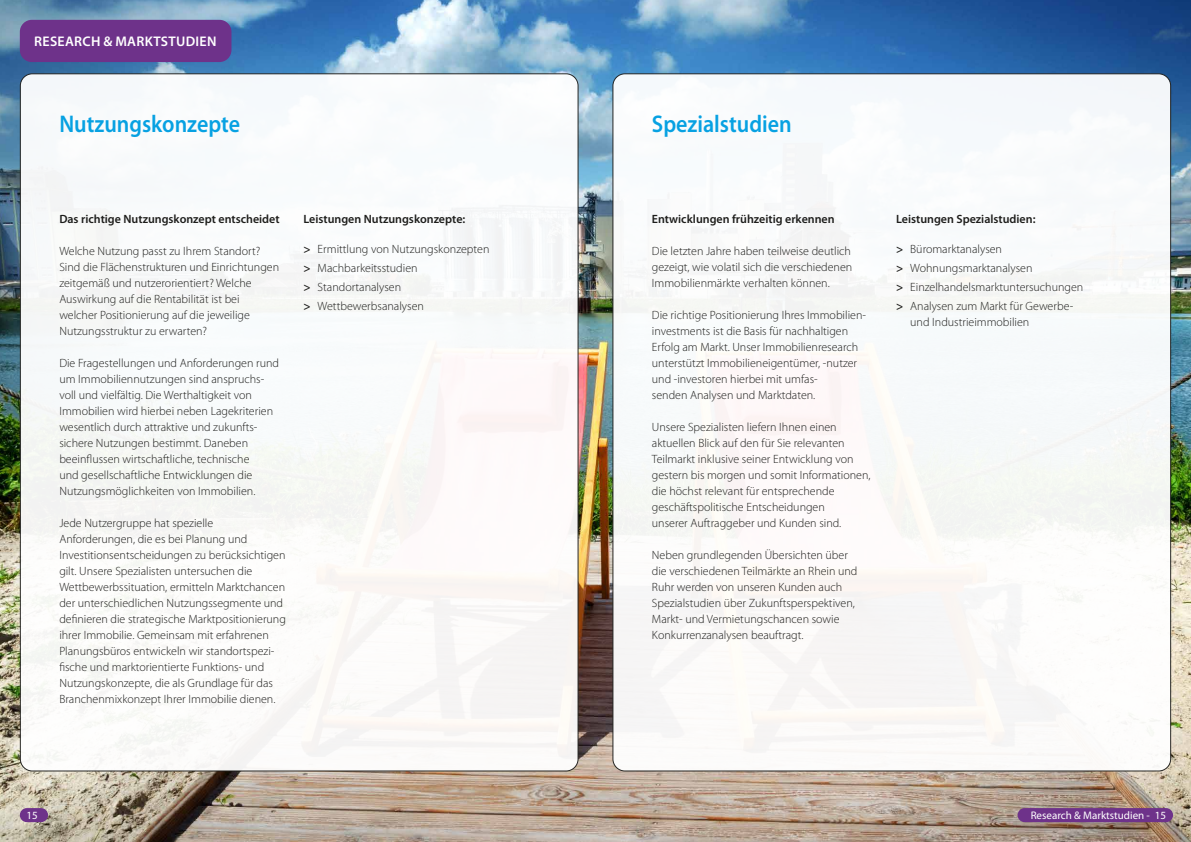
<style>
.page{position:relative;width:1191px;height:842px;background:#fff}
.page>*{position:absolute;margin:0;border:0;box-sizing:border-box;transform-origin:0 0}
.t1{font:600 24.2px "Myriad Pro";color:#07a1e2;scale:.91 1}
.t2{font:600 14px "Myriad Pro";letter-spacing:.02em;color:#fff}
.t3{font:300 12px/16px "Myriad Pro";color:#1d1d1b}
.t4{font:600 12px "Myriad Pro";color:#1d1d1b}
.t5{font:11px "Myriad Pro";color:#fff}
.s1{font-weight:600}
</style>
<div class="page">
<img style="left:0;top:0;width:1191px;height:842px">
<div style="left:20px;top:74px;width:558px;height:697px;background:#fff;border-radius:12px"></div>
<div style="left:20px;top:808px;width:28px;height:14px;background:#6e328a;border-radius:7px"></div>
<div style="left:613px;top:74px;width:557px;height:697px;background:#f8fafa;border-radius:12px"></div>
<div style="left:1017px;top:808px;width:156px;height:14px;background:#6e328a;border-radius:7px"></div>
<div style="left:20px;top:20px;width:211px;height:42px;background:#6e328a;border-radius:12px"></div>
<p class="t2" style="left:34px;top:34px;width:184px">RESEARCH &amp; MARKTSTUDIEN</p>
<h1 class="t1" style="left:59px;top:111px;width:200px">Nutzungskonzepte</h1>
<h1 class="t1" style="left:652px;top:111px;width:155px">Spezialstudien</h1>
<p class="t4" style="left:59px;top:212px;width:222px">Das richtige Nutzungskonzept entscheidet</p>
<p class="t3" style="left:59px;top:243px;width:221px">Welche Nutzung passt zu Ihrem Standort?<br>Sind die Flächenstrukturen und Einrichtungen zeitgemäß und nutzerorientiert? Welche Auswirkung auf die Rentabilität ist bei welcher Positionierung auf die jeweilige Nutzungsstruktur zu erwarten?</p>
<p class="t3" style="left:59px;top:355px;width:221px">Die Fragestellungen und Anforderungen rund um Immobiliennutzungen sind anspruchs&shy;voll und vielfältig. Die Werthaltigkeit von Immobilien wird hierbei neben Lagekriterien wesentlich durch attraktive und zukunfts&shy;sichere Nutzungen bestimmt. Daneben beeinflussen wirtschaftliche, technische<br>und gesellschaftliche Entwicklungen die Nutzungsmöglichkeiten von Immobilien.</p>
<p class="t3" style="left:59px;top:515px;width:228px">Jede Nutzergruppe hat spezielle Anforderungen, die es bei Planung und Investitionsentscheidungen zu berücksichtigen gilt. Unsere Spezialisten untersuchen die Wettbewerbssituation, ermitteln Marktchancen der unterschiedlichen Nutzungssegmente und definieren die strategische Marktpositionierung ihrer Immobilie. Gemeinsam mit erfahrenen Planungsbüros entwickeln wir standortspezi&shy;fische und marktorientierte Funktions- und Nutzungskonzepte, die als Grundlage für das Branchenmixkonzept Ihrer Immobilie dienen.</p>
<p class="t4" style="left:303px;top:212px;width:163px">Leistungen Nutzungskonzepte:</p>
<p class="t3" style="left:303px;top:240px;width:187px;line-height:18.8px"><span class="s1">&gt;</span> Ermittlung von Nutzungskonzepten <span class="s1">&gt;</span> Machbarkeitsstudien<br><span class="s1">&gt;</span> Standortanalysen<br><span class="s1">&gt;</span> Wettbewerbsanalysen</p>
<p class="t4" style="left:652px;top:212px;width:184px">Entwicklungen frühzeitig erkennen</p>
<p class="t3" style="left:652px;top:243px;width:202px;text-align:justify">Die letzten Jahre haben teilweise deutlich gezeigt, wie volatil sich die verschiedenen Immobilienmärkte verhalten können.</p>
<p class="t3" style="left:652px;top:307px;width:216px">Die richtige Positionierung Ihres Immobilien&shy;investments ist die Basis für nachhaltigen Erfolg am Markt. Unser Immobilienresearch unterstützt Immobilieneigentümer, -nutzer und -investoren hierbei mit umfas-<br>senden Analysen und Marktdaten.</p>
<p class="t3" style="left:652px;top:419px;width:220px">Unsere Spezialisten liefern Ihnen einen aktuellen Blick auf den für Sie relevanten Teilmarkt inklusive seiner Entwicklung von gestern bis morgen und somit Informationen, die höchst relevant für entsprechende geschäftspolitische Entscheidungen<br>unserer Auftraggeber und Kunden sind.</p>
<p class="t3" style="left:652px;top:547px;width:207px">Neben grundlegenden Übersichten über die verschiedenen Teilmärkte an Rhein und Ruhr werden von unseren Kunden auch Spezialstudien über Zukunftsperspektiven, Markt- und Vermietungschancen sowie Konkurrenzanalysen beauftragt.</p>
<p class="t4" style="left:896px;top:212px;width:141px">Leistungen Spezialstudien:</p>
<p class="t3" style="left:896px;top:240px;width:189px;line-height:18.8px"><span class="s1">&gt;</span> Büromarktanalysen<br><span class="s1">&gt;</span> Wohnungsmarktanalysen<br><span class="s1">&gt;</span> Einzelhandelsmarktuntersuchungen <span class="s1">&gt;</span> Analysen zum Markt für Gewerbe-</p>
<p class="t3" style="left:910px;top:314px;width:121px">und Industrieimmobilien</p>
<p class="t5" style="left:26px;top:809px;width:13px">15</p>
<p class="t5" style="left:1030px;top:809px;width:137px">Research &amp; Marktstudien - 15</p>
</div>
